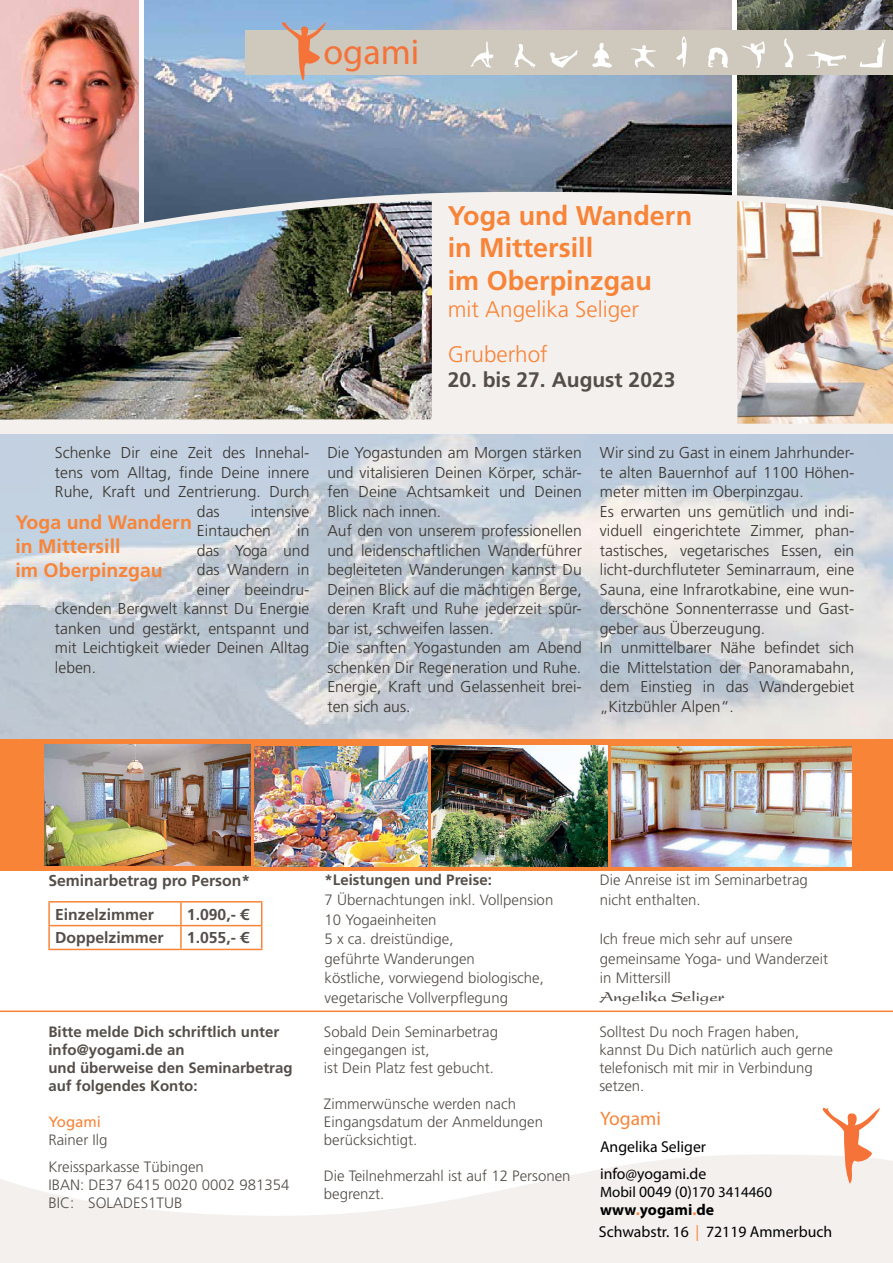
<style>
.page{position:relative;width:893px;height:1263px;background:#fff}
.page>*{position:absolute;margin:0;border:0;box-sizing:border-box;transform-origin:0 0}
.t1{font:36px "Myriad Pro";color:#f57238}
.t2{font:700 27px/32.4px "Frutiger LT";color:#f88438}
.t3{font:300 22.5px/45px "Frutiger LT";color:#f88438}
.t4{font:700 21px "Frutiger LT";color:#544d48}
.t5{font:700 19.5px/24px "Frutiger LT";color:#f88438}
.t6{font:19.5px "Myriad Pro";color:#f88438}
.t7{font:300 15.75px/19.5px "Frutiger LT";color:#39342f}
.t8{font:15.75px/27px "Myriad Pro";color:#000}
.t9{font:700 15.75px/33.6px "Frutiger LT";color:#544d48}
.t10{font:300 15px/18px "Frutiger LT";color:#544d48}
.t11{font:700 15px/18px "Frutiger LT";color:#544d48}
.t12{font:15px "Myriad Pro";color:#000}
.t13{font:700 15px "Present";color:#544d48}
.t14{font:15px "Frutiger LT";color:#f88438}
.s1{font-size:15.75px}
.s2{font-weight:700}
.s3{font-weight:700;color:#f88438}
.s4{color:#f88438}
</style>
<div class="page">
<img style="left:0;top:0;width:139px;height:191px">
<img style="left:144px;top:0;width:587px;height:191px">
<img style="left:737px;top:0;width:156px;height:191px">
<div style="left:0;top:191px;width:893px;height:243px;background:#f3f0ed"></div>
<img style="left:737px;top:201px;width:156px;height:223px">
<div style="left:245px;top:30px;width:648px;height:45px;background:#cec8bd"></div>
<svg style="left:592px;top:43px;width:20px;height:25px"></svg>
<svg style="left:741px;top:41px;width:24px;height:27px"></svg>
<svg style="left:631px;top:45px;width:25px;height:23px"></svg>
<svg style="left:550px;top:50px;width:28px;height:18px"></svg>
<svg style="left:708px;top:47px;width:20px;height:21px"></svg>
<svg style="left:470px;top:41px;width:24px;height:27px"></svg>
<svg style="left:514px;top:44px;width:21px;height:24px"></svg>
<svg style="left:676px;top:36px;width:11px;height:32px"></svg>
<svg style="left:859px;top:39px;width:26px;height:29px"></svg>
<svg style="left:807px;top:51px;width:39px;height:17px"></svg>
<svg style="left:784px;top:38px;width:10px;height:30px"></svg>
<svg style="left:281px;top:19px;width:45px;height:62px"></svg>
<img style="left:0;top:200px;width:432px;height:219px">
<svg style="left:0;top:1155px;width:893px;height:108px;fill:#f3f0ed"></svg>
<div style="left:0;top:738px;width:893px;height:133px;background:#f88438"></div>
<svg style="left:822px;top:1107px;width:58px;height:77px"></svg>
<img style="left:0;top:434px;width:893px;height:304px">
<img style="left:432px;top:745px;width:176px;height:121px">
<img style="left:44px;top:744px;width:206px;height:121px">
<img style="left:612px;top:746px;width:239px;height:120px">
<img style="left:254px;top:746px;width:174px;height:120px">
<hr style="left:180px;top:902px;width:2px;height:23px;background:#f88438">
<hr style="left:180px;top:926px;width:2px;height:23px;background:#f88438">
<hr style="left:48px;top:901px;width:133px;height:1px;background:#f88438">
<hr style="left:48px;top:902px;width:2px;height:23px;background:#f88438">
<hr style="left:181px;top:901px;width:81px;height:1px;background:#f88438">
<hr style="left:48px;top:925px;width:133px;height:1px;background:#f88438">
<hr style="left:48px;top:926px;width:2px;height:23px;background:#f88438">
<hr style="left:181px;top:925px;width:81px;height:1px;background:#f88438">
<svg style="left:261px;top:902px;width:1px;height:47px"></svg>
<hr style="left:48px;top:949px;width:133px;height:1px;background:#f88438">
<hr style="left:181px;top:949px;width:81px;height:1px;background:#f88438">
<hr style="left:0;top:1010px;width:893px;height:2px;background:#f88438">
<h1 class="t1" style="left:323px;top:30px;width:97px">ogami</h1>
<h2 class="t2" style="left:448px;top:199px;width:246px">Yoga und Wandern in Mittersill<br>im Oberpinzgau</h2>
<h3 class="t3" style="left:448px;top:287px;width:193px">mit Angelika Seliger<br>Gruberhof</h3>
<h3 class="t4" style="left:448px;top:367px;width:229px">20. bis 27. August 2023</h3>
<p class="t7" style="left:55px;top:443px;width:256px">Schenke Dir eine Zeit des Innehal-</p>
<p class="t7" style="left:55px;top:463px;width:256px">tens vom Alltag, finde Deine innere</p>
<p class="t7" style="left:55px;top:482px;width:256px">Ruhe, Kraft und Zentrierung. Durch</p>
<p class="t7" style="left:197px;top:502px;width:24px">das</p>
<p class="t7" style="left:197px;top:502px;width:114px;text-indent:54px">intensive<br>Eintauchen</p>
<p class="t5" style="left:15px;top:510px;width:178px">Yoga und Wandern in Mittersill<br>im Oberpinzgau</p>
<p class="t7" style="left:297px;top:521px;width:14px">in</p>
<p class="t7" style="left:197px;top:541px;width:114px">das Yoga und</p>
<p class="t7" style="left:197px;top:560px;width:114px">das Wandern in</p>
<p class="t7" style="left:197px;top:580px;width:114px">einer beeindru-</p>
<p class="t7" style="left:55px;top:599px;width:256px">ckenden Bergwelt kannst Du Energie</p>
<p class="t7" style="left:55px;top:619px;width:256px">tanken und gestärkt, entspannt und</p>
<p class="t7" style="left:55px;top:638px;width:256px">mit Leichtigkeit wieder Deinen Alltag</p>
<p class="t7" style="left:55px;top:658px;width:43px">leben.</p>
<p class="t7" style="left:327px;top:443px;width:256px">Die Yogastunden am Morgen stärken und vitalisieren Deinen Körper, schär&shy;fen Deine Achtsamkeit und Deinen<br>Blick nach innen.<br>Auf den von unserem professionellen und leidenschaftlichen Wanderführer begleiteten Wanderungen kannst Du<br>Deinen Blick auf die mächtigen Berge, deren Kraft und Ruhe jederzeit spür&shy;bar ist, schweifen lassen.<br>Die sanften Yogastunden am Abend schenken Dir Regeneration und Ruhe.<br>Energie, Kraft und Gelassenheit brei&shy;ten sich aus.</p>
<p class="t7" style="left:600px;top:443px;width:256px">Wir sind zu Gast in einem Jahrhunder&shy;te alten Bauernhof auf 1100 Höhen&shy;meter mitten im Oberpinzgau.<br>Es erwarten uns gemütlich und indi&shy;viduell eingerichtete Zimmer, phan&shy;tastisches, vegetarisches Essen, ein licht-durchfluteter Seminarraum, eine Sauna, eine Infrarotkabine, eine wun&shy;derschöne Sonnenterrasse und Gast&shy;geber aus Überzeugung.<br>In unmittelbarer Nähe befindet sich die Mittelstation der Panoramabahn, dem Einstieg in das Wandergebiet „Kitzbühler Alpen“.</p>
<p class="t9" style="left:55px;top:864px;width:197px;text-indent:-7px">Seminarbetrag pro Person*<br>Einzelzimmer</p>
<p class="t9" style="left:187px;top:897px;width:64px">1.090,- €</p>
<p class="t9" style="left:55px;top:921px;width:110px">Doppelzimmer</p>
<p class="t9" style="left:187px;top:921px;width:64px">1.055,- €</p>
<p class="t11" style="left:48px;top:1022px;width:246px">Bitte melde Dich schriftlich unter info@yogami.de an<br>und überweise den Seminarbetrag auf folgendes Konto:</p>
<p class="t14" style="left:48px;top:1112px;width:54px">Yogami</p>
<p class="t10" style="left:48px;top:1126px;width:157px;line-height:27px">Rainer Ilg<br>Kreissparkasse Tübingen</p>
<p class="t10" style="left:48px;top:1175px;width:243px">IBAN: DE37 6415 0020 0002 981354<br>BIC: SOLADES1TUB</p>
<p class="t11" style="left:325px;top:871px;width:169px">*Leistungen und Preise:</p>
<p class="t10" style="left:325px;top:890px;width:230px;line-height:19.5px">7 Übernachtungen inkl. Vollpension<br>10 Yogaeinheiten<br>5 x ca. dreistündige,<br>geführte Wanderungen<br>köstliche, vorwiegend biologische, vegetarische Vollverpflegung</p>
<p class="t10" style="left:324px;top:1022px;width:176px">Sobald Dein Seminarbetrag eingegangen ist,<br>ist Dein Platz fest gebucht.</p>
<p class="t10" style="left:324px;top:1094px;width:221px">Zimmerwünsche werden nach<br>Eingangsdatum der Anmeldungen berücksichtigt.</p>
<p class="t10" style="left:324px;top:1166px;width:248px">Die Teilnehmerzahl ist auf 12 Personen begrenzt.</p>
<p class="t10" style="left:600px;top:871px;width:210px;line-height:19.5px">Die Anreise ist im Seminarbetrag nicht enthalten.</p>
<p class="t10" style="left:600px;top:929px;width:230px;line-height:19.5px">Ich freue mich sehr auf unsere gemeinsame Yoga- und Wanderzeit in Mittersill</p>
<p class="t13" style="left:600px;top:988px;width:126px">Angelika Seliger</p>
<p class="t10" style="left:599px;top:1022px;width:235px">Solltest Du noch Fragen haben, kannst Du Dich natürlich auch gerne telefonisch mit mir in Verbindung setzen.</p>
<p class="t6" style="left:600px;top:1107px;width:62px">Yogami</p>
<p class="t8" style="left:600px;top:1133px;width:108px">Angelika Seliger info@yogami.de</p>
<p class="t12" style="left:600px;top:1183px;width:173px">Mobil <span class="s1">0049 (0)</span>170 3414460</p>
<p class="t8" style="left:599px;top:1199px;width:235px;line-height:21.3px"><span class="s2">www</span><span class="s3">.</span><span class="s2">yogami</span><span class="s3">.</span><span class="s2">de<br></span>Schwabstr. 16 <span class="s4">|</span> 72119 Ammerbuch</p>
</div>
